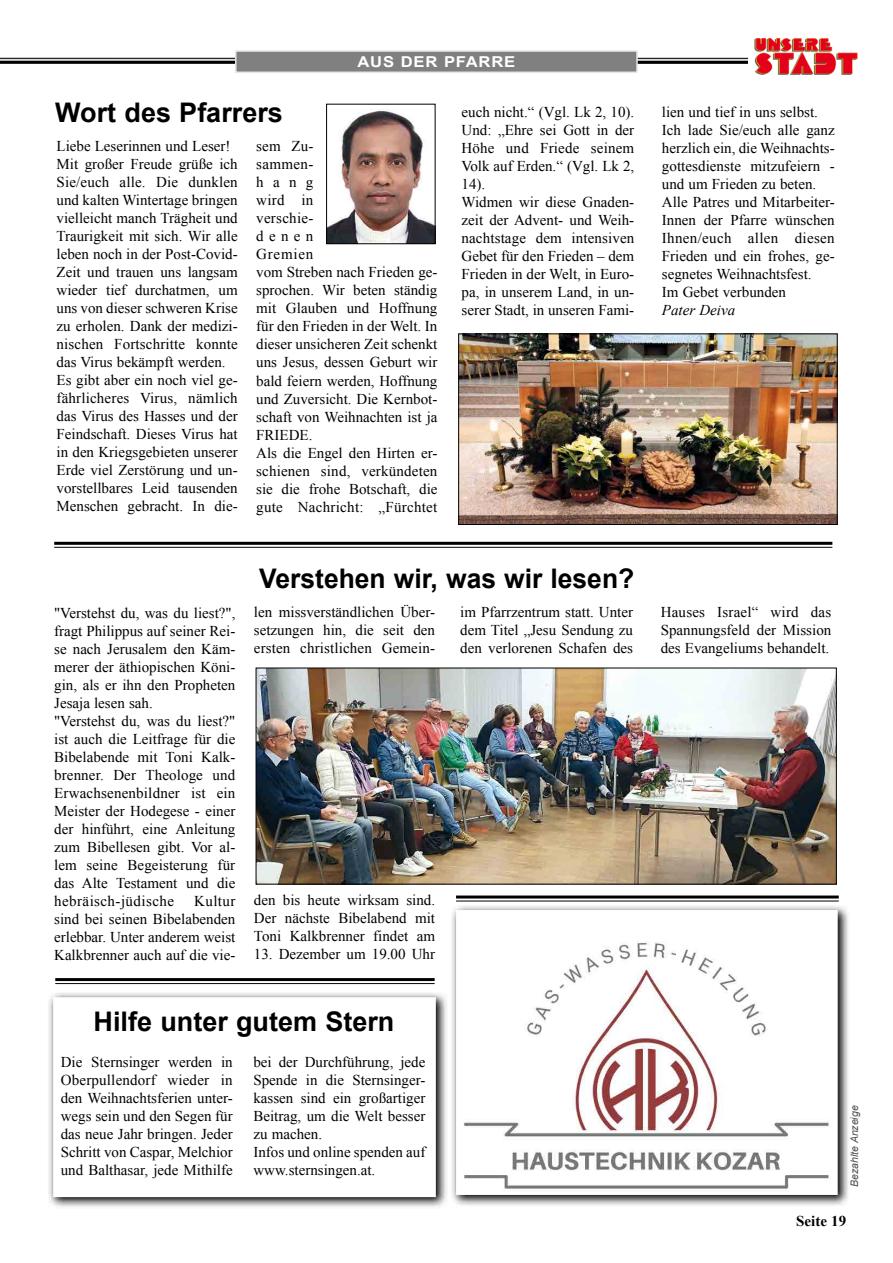
<style>
.page{position:relative;width:893px;height:1263px;background:#fff}
.page>*{position:absolute;margin:0;border:0;box-sizing:border-box;transform-origin:0 0}
.t1{font:700 27px "Arial";color:#000}
.t2{font:15px/18px "Times New Roman";color:#000}
.t3{font:700 15px "Arial";letter-spacing:.045em;color:#fff;scale:1.11 1}
.t4{font:italic 15px "Times New Roman";color:#000}
.t5{font:700 15px "Times New Roman";color:#000}
.t6{font:italic 10.5px "Arial";color:#505153}
</style>
<div class="page">
<svg style="left:49px;top:993px;width:398px;height:214px;background:#aeaeae"></svg>
<div style="left:53px;top:997px;width:383px;height:200px;background:#fff;border:3px solid #fff"></div>
<svg style="left:0;top:59px;width:748px;height:2px"></svg>
<hr style="left:0;top:58px;width:854px;height:1px;background:#000">
<hr style="left:0;top:61px;width:854px;height:3px;background:#000">
<div style="left:748px;top:36px;width:116px;height:40px;background:#fff"></div>
<img style="left:754px;top:38px;width:104px;height:37px">
<div style="left:236px;top:51px;width:401px;height:21px;background:#808080"></div>
<div style="left:235px;top:50px;width:403px;height:23px;border:2px solid #e6e6e6"></div>
<div style="left:55px;top:978px;width:380px;height:6px;background:#f5f5f5"></div>
<hr style="left:55px;top:978px;width:380px;height:3px;background:#000">
<hr style="left:55px;top:983px;width:380px;height:1px;background:#000">
<svg style="left:54px;top:546px;width:778px;height:1px"></svg>
<hr style="left:54px;top:542px;width:778px;height:3px;background:#000">
<hr style="left:54px;top:547px;width:778px;height:1px;background:#000">
<svg style="left:456px;top:898px;width:383px;height:1px"></svg>
<hr style="left:456px;top:895px;width:383px;height:3px;background:#000">
<hr style="left:456px;top:900px;width:383px;height:1px;background:#000">
<img style="left:328px;top:109px;width:105px;height:133px">
<div style="left:326px;top:104px;width:109px;height:140px;border:1px solid #000"></div>
<img style="left:460px;top:335px;width:376px;height:188px">
<div style="left:458px;top:333px;width:380px;height:192px;border:1px solid #000"></div>
<svg style="left:452px;top:906px;width:396px;height:300px"></svg>
<div style="left:458px;top:911px;width:378px;height:282px;background:#fff"></div>
<img style="left:464px;top:941px;width:365px;height:248px">
<img style="left:258px;top:670px;width:577px;height:212px">
<div style="left:256px;top:668px;width:581px;height:216px;border:1px solid #000"></div>
<p class="t3" style="left:357px;top:52px;width:144px">AUS DER PFARRE</p>
<h1 class="t1" style="left:55px;top:94px;width:229px">Wort des Pfarrers</h1>
<p class="t2" style="left:57px;top:136px;width:183px">Liebe Leserinnen und Leser!<br>Mit großer Freude grüße ich<br>Sie/euch alle. Die dunklen und kalten Wintertage bringen vielleicht manch Trägheit und<br>Traurigkeit mit sich. Wir alle leben noch in der Post-Covid-<br>Zeit und trauen uns langsam wieder tief durchatmen, um uns von dieser schweren Krise zu erholen. Dank der medizi&shy;nischen Fortschritte konnte das Virus bekämpft werden.<br>Es gibt aber ein noch viel ge&shy;fährlicheres Virus, nämlich das Virus des Hasses und der<br>Feindschaft. Dieses Virus hat in den Kriegsgebieten unserer<br>Erde viel Zerstörung und un&shy;vorstellbares Leid tausenden<br>Menschen gebracht. In die-</p>
<p class="t2" style="left:256px;top:137px;width:183px">sem Zu-<br>sammen-<br>hang<br>wird in<br>verschie-<br>denen<br>Gremien<br>vom Streben nach Frieden ge&shy;sprochen. Wir beten ständig mit Glauben und Hoffnung für den Frieden in der Welt. In dieser unsicheren Zeit schenkt uns Jesus, dessen Geburt wir bald feiern werden, Hoffnung und Zuversicht. Die Kernbot&shy;schaft von Weihnachten ist ja<br>FRIEDE.<br>Als die Engel den Hirten er&shy;schienen sind, verkündeten sie die frohe Botschaft, die gute Nachricht: „Fürchtet</p>
<p class="t2" style="left:462px;top:102px;width:174px">euch nicht.“ (Vgl. Lk 2, 10).<br>Und: „Ehre sei Gott in der<br>Höhe und Friede seinem<br>Volk auf Erden.“ (Vgl. Lk 2,<br>14).<br>Widmen wir diese Gnaden&shy;zeit der Advent- und Weih&shy;nachtstage dem intensiven<br>Gebet für den Frieden – dem<br>Frieden in der Welt, in Euro&shy;pa, in unserem Land, in un&shy;serer Stadt, in unseren Fami-</p>
<p class="t2" style="left:662px;top:102px;width:174px">lien und tief in uns selbst.<br>Ich lade Sie/euch alle ganz herzlich ein, die Weihnachts&shy;gottesdienste mitzufeiern - und um Frieden zu beten.<br>Alle Patres und Mitarbeiter-<br>Innen der Pfarre wünschen<br>Ihnen/euch allen diesen<br>Frieden und ein frohes, ge&shy;segnetes Weihnachtsfest.<br>Im Gebet verbunden</p>
<p class="t4" style="left:662px;top:299px;width:75px">Pater Deiva</p>
<p class="t2" style="left:54px;top:603px;width:183px">"Verstehst du, was du liest?", fragt Philippus auf seiner Rei&shy;se nach Jerusalem den Käm&shy;merer der äthiopischen Köni&shy;gin, als er ihn den Propheten<br>Jesaja lesen sah.<br>"Verstehst du, was du liest?" ist auch die Leitfrage für die<br>Bibelabende mit Toni Kalk&shy;brenner. Der Theologe und<br>Erwachsenenbildner ist ein<br>Meister der Hodegese - einer der hinführt, eine Anleitung zum Bibellesen gibt. Vor al&shy;lem seine Begeisterung für das Alte Testament und die hebräisch-jüdische</p>
<p class="t2" style="left:54px;top:891px;width:183px;text-align:justify;text-indent:140px">Kultur sind bei seinen Bibelabenden erlebbar. Unter anderem weist Kalkbrenner auch auf die vie-</p>
<h1 class="t1" style="left:259px;top:560px;width:377px">Verstehen wir, was wir lesen?</h1>
<p class="t2" style="left:254px;top:602px;width:183px;text-align:justify">len missverständlichen Über&shy;setzungen hin, die seit den ersten christlichen Gemein-</p>
<p class="t2" style="left:460px;top:602px;width:174px;text-align:justify">im Pfarrzentrum statt. Unter dem Titel „Jesu Sendung zu den verlorenen Schafen des</p>
<p class="t2" style="left:254px;top:890px;width:183px;text-align:justify">den bis heute wirksam sind.<br>Der nächste Bibelabend mit Toni Kalkbrenner findet am</p>
<p class="t2" style="left:254px;top:944px;width:183px">13. Dezember um 19.00 Uhr</p>
<h1 class="t1" style="left:94px;top:1003px;width:302px">Hilfe unter gutem Stern</h1>
<p class="t2" style="left:61px;top:1052px;width:173px;text-align:justify">Die Sternsinger werden in Oberpullendorf wieder in den Weihnachtsferien unter&shy;wegs sein und den Segen für das neue Jahr bringen. Jeder Schritt von Caspar, Melchior und Balthasar, jede Mithilfe</p>
<p class="t2" style="left:253px;top:1052px;width:173px">bei der Durchführung, jede<br>Spende in die Sternsinger&shy;kassen sind ein großartiger<br>Beitrag, um die Welt besser zu machen.<br>Infos und online spenden auf www.sternsingen.at.</p>
<p class="t2" style="left:661px;top:602px;width:172px;text-align:justify">Hauses Israel“ wird das Spannungsfeld der Mission des Evangeliums behandelt.</p>
<p class="t6" style="left:848px;top:1187px;width:83px;rotate:-90deg">Bezahlte Anzeige</p>
<p class="t5" style="left:796px;top:1211px;width:51px">Seite 19</p>
</div>
